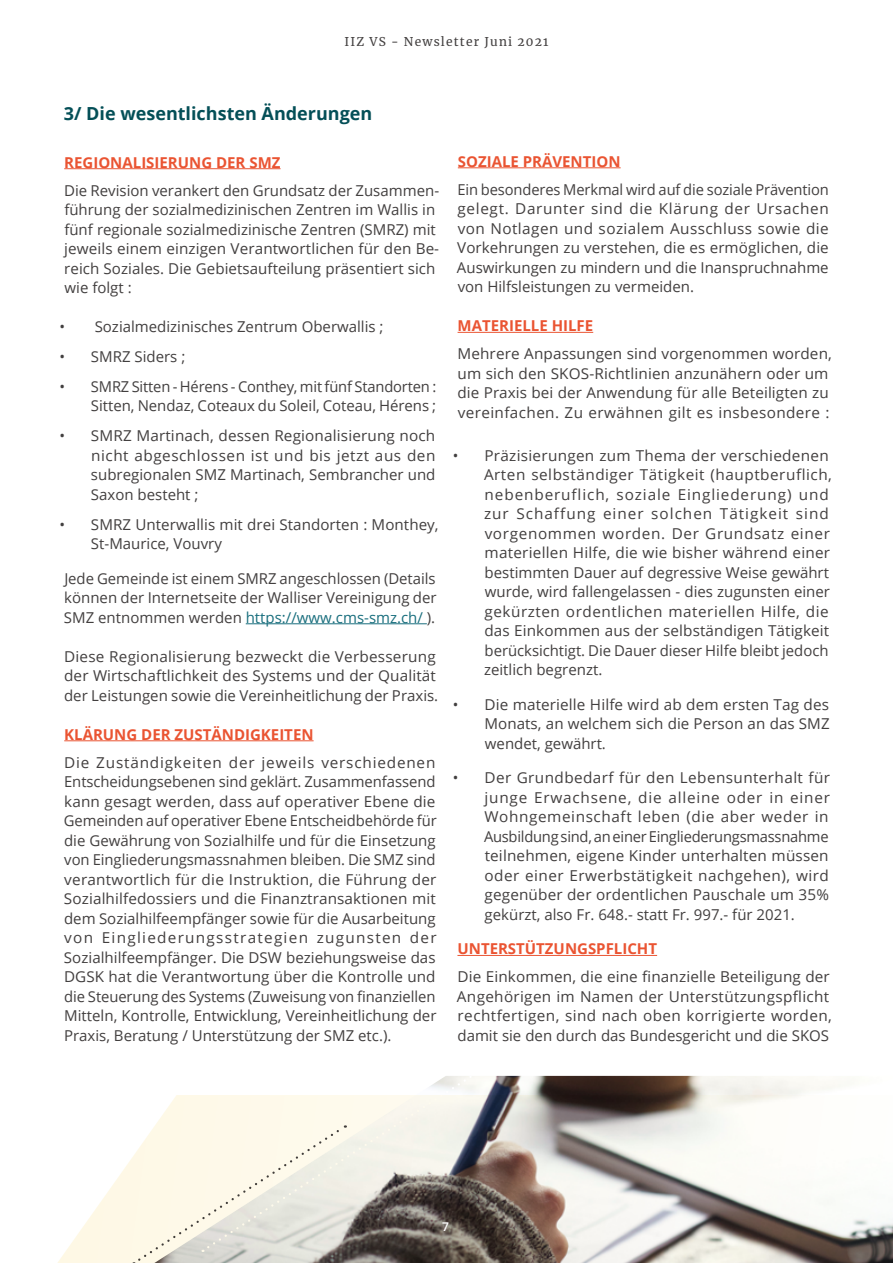
<style>
.page{position:relative;width:893px;height:1263px;background:#fff}
.page>*{position:absolute;margin:0;border:0;box-sizing:border-box;transform-origin:0 0}
.t1{font:700 18px "Open Sans";color:#044f57}
.t2{font:15px/19.5px "Open Sans";letter-spacing:.005em;color:#423f3f}
.t3{font:700 15px "Open Sans";color:#ea5432}
.t4{font:12px "Merriweather";letter-spacing:.1em;color:#423f3f}
.t5{font:600 12px "Open Sans";color:#fff}
.s1{color:#1a6f7e}
</style>
<div class="page">
<img style="left:516px;top:1076px;width:325px;height:19px">
<svg style="left:430px;top:1075px;width:86px;height:20px"></svg>
<svg style="left:58px;top:1095px;width:835px;height:168px"></svg>
<hr style="left:64px;top:168px;width:217px;height:1px;background:#ea5432">
<hr style="left:246px;top:623px;width:181px;height:1px;background:#1a6f7e">
<hr style="left:64px;top:740px;width:250px;height:1px;background:#ea5432">
<hr style="left:458px;top:167px;width:163px;height:1px;background:#ea5432">
<hr style="left:458px;top:332px;width:135px;height:1px;background:#ea5432">
<hr style="left:457px;top:955px;width:200px;height:1px;background:#ea5432">
<p class="t4" style="left:344px;top:33px;width:206px">IIZ VS - Newsletter Juni 2021</p>
<p class="t1" style="left:64px;top:101px;width:310px">3/ Die wesentlichsten Änderungen</p>
<p class="t3" style="left:64px;top:152px;width:218px">REGIONALISIERUNG DER SMZ</p>
<p class="t2" style="left:64px;top:180px;width:377px">Die Revision verankert den Grundsatz der Zusammen&shy;führung der sozialmedizinischen Zentren im Wallis in fünf regionale sozialmedizinische Zentren (SMRZ) mit jeweils einem einzigen Verantwortlichen für den Be&shy;reich Soziales. Die Gebietsaufteilung präsentiert sich wie folgt :</p>
<p class="t2" style="left:59px;top:316px;width:326px">• Sozialmedizinisches Zentrum Oberwallis ;</p>
<p class="t2" style="left:59px;top:346px;width:127px">• SMRZ Siders ;</p>
<p class="t2" style="left:59px;top:376px;width:378px;text-align:right">• SMRZ Sitten - Hérens - Conthey, mit fünf Standorten :<br>Sitten, Nendaz, Coteaux du Soleil, Coteau, Hérens ;</p>
<p class="t2" style="left:91px;top:426px;width:346px;text-align:justify;text-indent:-32px">• SMRZ Martinach, dessen Regionalisierung noch nicht abgeschlossen ist und bis jetzt aus den subregionalen SMZ Martinach, Sembrancher und Saxon besteht ;</p>
<p class="t2" style="left:91px;top:514px;width:349px;text-indent:-32px">• SMRZ Unterwallis mit drei Standorten : Monthey,<br>St-Maurice, Vouvry</p>
<p class="t2" style="left:64px;top:568px;width:374px;text-align:justify">Jede Gemeinde ist einem SMRZ angeschlossen (Details können der Internetseite der Walliser Vereinigung der SMZ entnommen werden <span class="s1">https://www.cms-smz.ch/</span> ).</p>
<p class="t2" style="left:64px;top:646px;width:376px">Diese Regionalisierung bezweckt die Verbesserung der Wirtschaftlichkeit des Systems und der Qualität der Leistungen sowie die Vereinheitlichung der Praxis.</p>
<p class="t3" style="left:64px;top:724px;width:251px">KLÄRUNG DER ZUSTÄNDIGKEITEN</p>
<p class="t2" style="left:64px;top:752px;width:374px;text-align:justify">Die Zuständigkeiten der jeweils verschiedenen Entscheidungsebenen sind geklärt. Zusammenfassend kann gesagt werden, dass auf operativer Ebene die Gemeinden auf operativer Ebene Entscheidbehörde für die Gewährung von Sozialhilfe und für die Einsetzung von Eingliederungsmassnahmen bleiben. Die SMZ sind verantwortlich für die Instruktion, die Führung der Sozialhilfedossiers und die Finanztransaktionen mit dem Sozialhilfeempfänger sowie für die Ausarbeitung von Eingliederungsstrategien zugunsten der Sozialhilfeempfänger. Die DSW beziehungsweise das DGSK hat die Verantwortung über die Kontrolle und die Steuerung des Systems (Zuweisung von finanziellen Mitteln, Kontrolle, Entwicklung, Vereinheitlichung der Praxis, Beratung / Unterstützung der SMZ etc.).</p>
<p class="t3" style="left:458px;top:151px;width:164px">SOZIALE PRÄVENTION</p>
<p class="t2" style="left:457px;top:179px;width:373px;text-align:justify">Ein besonderes Merkmal wird auf die soziale Prävention gelegt. Darunter sind die Klärung der Ursachen von Notlagen und sozialem Ausschluss sowie die Vorkehrungen zu verstehen, die es ermöglichen, die Auswirkungen zu mindern und die Inanspruchnahme von Hilfsleistungen zu vermeiden.</p>
<p class="t3" style="left:458px;top:315px;width:137px">MATERIELLE HILFE</p>
<p class="t2" style="left:457px;top:344px;width:376px">Mehrere Anpassungen sind vorgenommen worden, um sich den SKOS-Richtlinien anzunähern oder um die Praxis bei der Anwendung für alle Beteiligten zu vereinfachen. Zu erwähnen gilt es insbesondere :</p>
<p class="t2" style="left:484px;top:445px;width:349px;text-indent:-31px">• Präzisierungen zum Thema der verschiedenen Arten selbständiger Tätigkeit (hauptberuflich, nebenberuflich, soziale Eingliederung) und zur Schaffung einer solchen Tätigkeit sind vorgenommen worden. Der Grundsatz einer materiellen Hilfe, die wie bisher während einer bestimmten Dauer auf degressive Weise gewährt wurde, wird fallengelassen - dies zugunsten einer gekürzten ordentlichen materiellen Hilfe, die das Einkommen aus der selbständigen Tätigkeit berücksichtigt. Die Dauer dieser Hilfe bleibt jedoch zeitlich begrenzt.</p>
<p class="t2" style="left:484px;top:694px;width:347px;text-align:justify;text-indent:-32px">• Die materielle Hilfe wird ab dem ersten Tag des Monats, an welchem sich die Person an das SMZ wendet, gewährt.</p>
<p class="t2" style="left:484px;top:768px;width:348px;text-align:justify;text-indent:-31px">• Der Grundbedarf für den Lebensunterhalt für junge Erwachsene, die alleine oder in einer Wohngemeinschaft leben (die aber weder in Ausbildung sind, an einer Eingliederungsmassnahme teilnehmen, eigene Kinder unterhalten müssen oder einer Erwerbstätigkeit nachgehen), wird gegenüber der ordentlichen Pauschale um 35% gekürzt, also Fr. 648.- statt Fr. 997.- für 2021.</p>
<p class="t3" style="left:457px;top:938px;width:201px">UNTERSTÜTZUNGSPFLICHT</p>
<p class="t2" style="left:457px;top:967px;width:377px">Die Einkommen, die eine finanzielle Beteiligung der Angehörigen im Namen der Unterstützungspflicht rechtfertigen, sind nach oben korrigierte worden, damit sie den durch das Bundesgericht und die SKOS</p>
<p class="t5" style="left:442px;top:1218px;width:8px">7</p>
</div>
